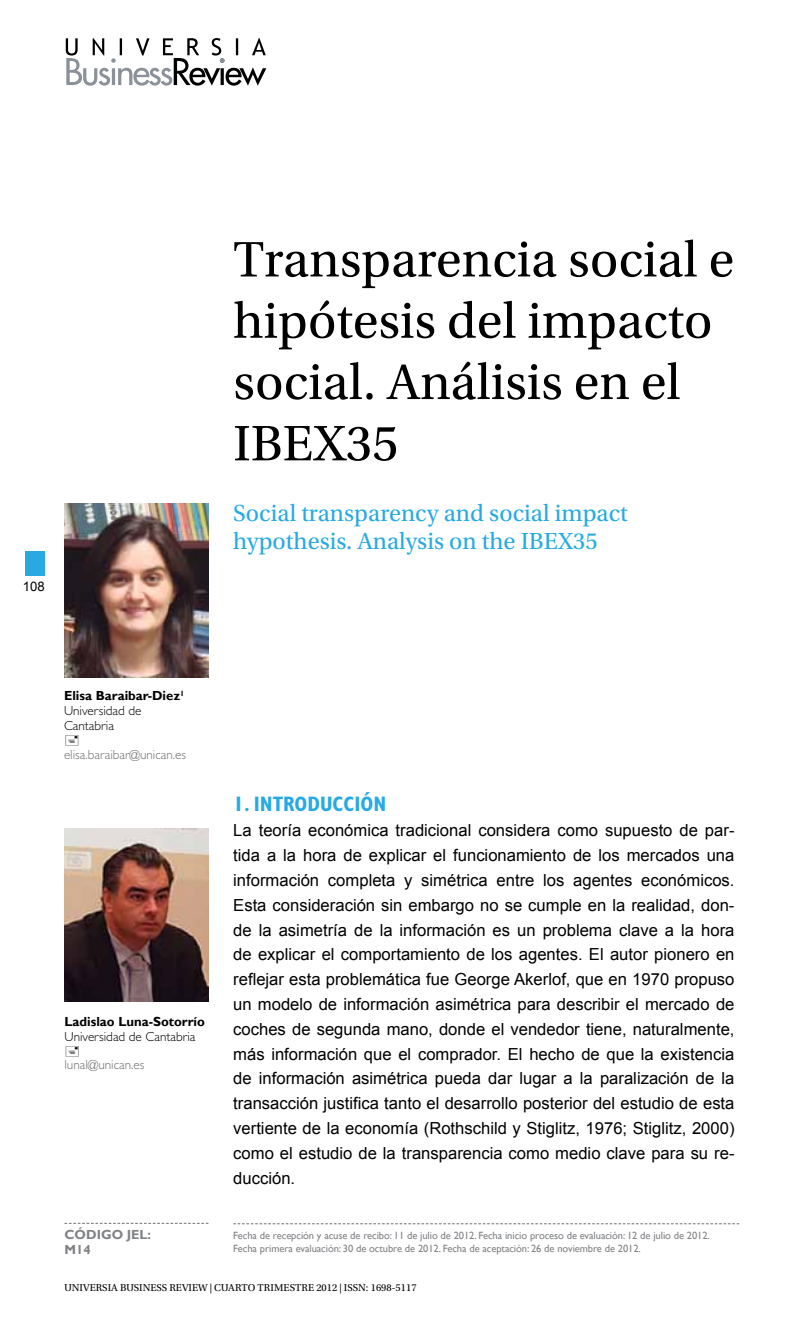
<style>
.page{position:relative;width:809px;height:1340px;background:#fff}
.page>*{position:absolute;margin:0;border:0;box-sizing:border-box;transform-origin:0 0}
.t1{font:52.5px/61.2px "Utopia Std";color:#000}
.t2{font:24.5px/28px "Utopia Std";color:#27aae1}
.t3{font:700 condensed 21px "Gill Sans Std";color:#27aae1}
.t4{font:16.62px/24.8px "Arial";color:#000;text-align:justify}
.t5{font:300 13.12px/14.9px "Gill Sans Std";color:#000}
.t6{font:700 13.12px "Gill Sans";color:#000}
.t7{font:300 13.12px "Gill Sans Std";color:#6d6e71}
.t8{font:700 13.12px/14.9px "Gill Sans";color:#808285}
.t9{font:13.12px "Arial";color:#000}
.t10{font:10.5px/12.6px "Gill Sans";letter-spacing:-.005em;color:#808285}
.t11{font:10.5px "Utopia Std";color:#000}
</style>
<div class="page">
<div style="left:25px;top:551px;width:20px;height:24px;background:#27aae1"></div>
<svg style="left:233px;top:1223px;width:506px;height:1px"></svg>
<svg style="left:64px;top:1222px;width:144px;height:1px"></svg>
<svg style="left:66px;top:38px;width:200px;height:48px"></svg>
<img style="left:64px;top:503px;width:144px;height:174px">
<img style="left:64px;top:828px;width:144px;height:174px">
<p class="t9" style="left:23px;top:577px;width:23px">108</p>
<h1 class="t1" style="left:233px;top:230px;width:502px">Transparencia social e hipótesis del impacto social. Análisis en el<br>IBEX35</h1>
<h2 class="t2" style="left:233px;top:499px;width:396px">Social transparency and social impact hypothesis. Analysis on the IBEX35</h2>
<p class="t6" style="left:64px;top:688px;width:122px">Elisa Baraibar-Diez<sup>1</sup></p>
<p class="t5" style="left:64px;top:703px;width:79px">Universidad de<br>Cantabria</p>
<p class="t7" style="left:64px;top:747px;width:124px">elisa.baraibar@unican.es</p>
<p class="t6" style="left:64px;top:1013px;width:142px">Ladislao Luna-Sotorrío</p>
<p class="t5" style="left:64px;top:1028px;width:132px">Universidad de Cantabria</p>
<p class="t7" style="left:64px;top:1057px;width:81px">lunal@unican.es</p>
<p class="t8" style="left:64px;top:1227px;width:88px">CÓDIGO JEL:<br>M14</p>
<p class="t3" style="left:233px;top:791px;width:152px">1. IntrODUCCIÓN</p>
<p class="t4" style="left:233px;top:818px;width:503px">La teoría económica tradicional considera como supuesto de par&shy;tida a la hora de explicar el funcionamiento de los mercados una información completa y simétrica entre los agentes económicos.<br>Esta consideración sin embargo no se cumple en la realidad, don&shy;de la asimetría de la información es un problema clave a la hora de explicar el comportamiento de los agentes. El autor pionero en reflejar esta problemática fue George Akerlof, que en 1970 propuso un modelo de información asimétrica para describir el mercado de coches de segunda mano, donde el vendedor tiene, naturalmente, más información que el comprador. El hecho de que la existencia de información asimétrica pueda dar lugar a la paralización de la transacción justifica tanto el desarrollo posterior del estudio de esta vertiente de la economía (Rothschild y Stiglitz, 1976; Stiglitz, 2000) como el estudio de la transparencia como medio clave para su re&shy;ducción.</p>
<p class="t10" style="left:233px;top:1229px;width:478px">Fecha de recepción y acuse de recibo: 11 de julio de 2012. Fecha inicio proceso de evaluación: 12 de julio de 2012.<br>Fecha primera evaluación: 30 de octubre de 2012. Fecha de aceptación: 26 de noviembre de 2012.</p>
<p class="t11" style="left:64px;top:1281px;width:165px">UNIVERSIA BUSINESS REVIEW | cuar</p>
<p class="t11" style="left:241px;top:1281px;width:177px">to trimestre 2012 | ISSN: 1698-5117</p>
</div>
